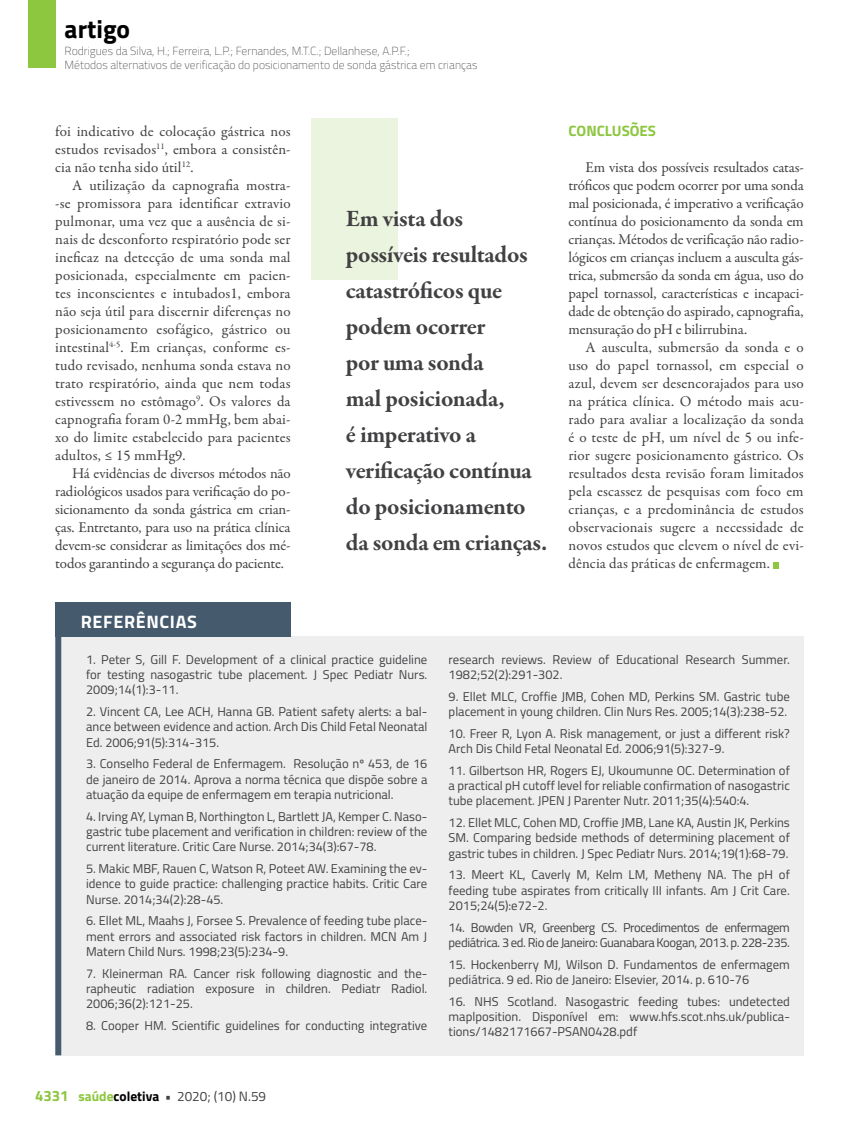
<style>
.page{position:relative;width:859px;height:1132px;background:#fff}
.page>*{position:absolute;margin:0;border:0;box-sizing:border-box;transform-origin:0 0}
.t1{font:700 25.5px "Titillium";color:#000}
.t2{font:700 24px/36px "Garamond Premr Pro";letter-spacing:-.015em;color:#414042}
.t3{font:700 18px "Titillium";letter-spacing:.035em;color:#fff}
.t4{font:15px/18px "Garamond Premr Pro";color:#414042;text-align:justify}
.t5{font:700 15px "Titillium";color:#8dc63f}
.t6{font:13.5px "Titillium";color:#414042}
.t7{font:12.75px/15.3px "Titillium";color:#414042;text-align:justify}
.t8{font:12.75px/15.3px "Titillium";letter-spacing:-.03em;color:#414042}
.t9{font:100 11.7px/14.1px "Titillium";color:#414042}
.s1{font-weight:700;font-size:15px;color:#8dc63f}
.s2{font-weight:700;color:#8dc63f}
.s3{font-weight:700;color:#000}
.s4{font-weight:700}
</style>
<div class="page">
<div style="left:28px;top:0;width:27px;height:68px;background:#8dc63f"></div>
<svg style="left:773px;top:562px;width:6px;height:6px"></svg>
<div style="left:61px;top:636px;width:743px;height:418px;background:#eeeeef"></div>
<div style="left:55px;top:602px;width:236px;height:35px;background:#455a6c"></div>
<div style="left:55px;top:618px;width:6px;height:436px;background:#455a6c"></div>
<div style="left:312px;top:118px;width:86px;height:161px;background:#ebf4de"></div>
<h1 class="t1" style="left:65px;top:10px;width:67px">artigo</h1>
<p class="t9" style="left:65px;top:43px;width:414px">Rodrigues da Silva, H.; Ferreira, L.P.; Fernandes, M.T.C.; Dellanhese, A.P.F.;<br>Métodos alternativos de verificação do posicionamento de sonda gástrica em crianças</p>
<p class="t4" style="left:55px;top:122px;width:237px">foi indicativo de colocação gástrica nos estudos revisados<sup>11</sup>, embora a consistên&shy;cia não tenha sido útil<sup>12</sup>.</p>
<p class="t4" style="left:55px;top:176px;width:237px;text-indent:17px">A utilização da capnografia mostra--se promissora para identificar extravio pulmonar, uma vez que a ausência de si&shy;nais de desconforto respiratório pode ser ineficaz na detecção de uma sonda mal posicionada, especialmente em pacien&shy;tes inconscientes e intubados1, embora não seja útil para discernir diferenças no posicionamento esofágico, gástrico ou intestinal<sup>4-5</sup>. Em crianças, conforme es&shy;tudo revisado, nenhuma sonda estava no trato respiratório, ainda que nem todas estivessem no estômago<sup>9</sup>. Os valores da capnografia foram 0-2 mmHg, bem abai&shy;xo do limite estabelecido para pacientes adultos, ≤ 15 mmHg9.</p>
<p class="t4" style="left:55px;top:464px;width:237px;text-indent:17px">Há evidências de diversos métodos não radiológicos usados para verificação do po&shy;sicionamento da sonda gástrica em crian&shy;ças. Entretanto, para uso na prática clínica devem-se considerar as limitações dos mé&shy;todos garantindo a segurança do paciente.</p>
<h2 class="t2" style="left:346px;top:201px;width:203px">Em vista dos possíveis resultados catastróficos que podem ocorrer<br>por uma sonda<br>mal posicionada,<br>é imperativo a verificação contínua do posicionamento da sonda em crianças.</h2>
<p class="t5" style="left:568px;top:119px;width:89px">CONCLUSÕES</p>
<p class="t4" style="left:568px;top:158px;width:237px;text-indent:17px">Em vista dos possíveis resultados catas&shy;tróficos que podem ocorrer por uma sonda mal posicionada, é imperativo a verificação contínua do posicionamento da sonda em crianças. Métodos de verificação não radio&shy;lógicos em crianças incluem a ausculta gás&shy;trica, submersão da sonda em água, uso do papel tornassol, características e incapaci&shy;dade de obtenção do aspirado, capnografia, mensuração do pH e bilirrubina.</p>
<p class="t4" style="left:568px;top:338px;width:237px;text-indent:17px">A ausculta, submersão da sonda e o uso do papel tornassol, em especial o azul, devem ser desencorajados para uso na prática clínica. O método mais acu&shy;rado para avaliar a localização da sonda é o teste de pH, um nível de 5 ou infe&shy;rior sugere posicionamento gástrico. Os resultados desta revisão foram limitados pela escassez de pesquisas com foco em crianças, e a predominância de estudos observacionais sugere a necessidade de novos estudos que elevem o nível de evi&shy;dência das práticas de enfermagem.</p>
<h3 class="t3" style="left:81px;top:607px;width:117px">REFERÊNCIAS</h3>
<p class="t7" style="left:86px;top:651px;width:343px">1. Peter S, Gill F. Development of a clinical practice guideline for testing nasogastric tube placement. J Spec Pediatr Nurs.<br>2009;14(1):3-11.</p>
<p class="t7" style="left:86px;top:703px;width:343px">2. Vincent CA, Lee ACH, Hanna GB. Patient safety alerts: a bal&shy;ance between evidence and action. Arch Dis Child Fetal Neonatal Ed. 2006;91(5):314-315.</p>
<p class="t7" style="left:86px;top:755px;width:343px">3. Conselho Federal de Enfermagem. Resolução nº 453, de 16 de janeiro de 2014. Aprova a norma técnica que dispõe sobre a atuação da equipe de enfermagem em terapia nutricional.</p>
<p class="t7" style="left:86px;top:807px;width:343px">4. Irving AY, Lyman B, Northington L, Bartlett JA, Kemper C. Naso&shy;gastric tube placement and verification in children: review of the current literature. Critic Care Nurse. 2014;34(3):67-78.</p>
<p class="t7" style="left:86px;top:860px;width:343px">5. Makic MBF, Rauen C, Watson R, Poteet AW. Examining the ev&shy;idence to guide practice: challenging practice habits. Critic Care Nurse. 2014;34(2):28-45.</p>
<p class="t7" style="left:86px;top:912px;width:343px">6. Ellet ML, Maahs J, Forsee S. Prevalence of feeding tube place&shy;ment errors and associated risk factors in children. MCN Am J Matern Child Nurs. 1998;23(5):234-9.</p>
<p class="t7" style="left:86px;top:964px;width:343px">7. Kleinerman RA. Cancer risk following diagnostic and the&shy;rapheutic radiation exposure in children. Pediatr Radiol.<br>2006;36(2):121-25.</p>
<p class="t7" style="left:86px;top:1016px;width:343px">8. Cooper HM. Scientific guidelines for conducting integrative</p>
<p class="t6" style="left:35px;top:1086px;width:233px"><span class="s1">4331</span> <span class="s2">saúde</span><span class="s3">coletiva</span> <span class="s4">•</span> 2020; (10) N.59</p>
<p class="t7" style="left:449px;top:650px;width:343px">research reviews. Review of Educational Research Summer.<br>1982;52(2):291-302.</p>
<p class="t7" style="left:449px;top:687px;width:343px">9. Ellet MLC, Croffie JMB, Cohen MD, Perkins SM. Gastric tube placement in young children. Clin Nurs Res. 2005;14(3):238-52.</p>
<p class="t7" style="left:449px;top:724px;width:343px">10. Freer R, Lyon A. Risk management, or just a different risk?<br>Arch Dis Child Fetal Neonatal Ed. 2006;91(5):327-9.</p>
<p class="t7" style="left:449px;top:761px;width:343px">11. Gilbertson HR, Rogers EJ, Ukoumunne OC. Determination of a practical pH cutoff level for reliable confirmation of nasogastric tube placement. JPEN J Parenter Nutr. 2011;35(4):540:4.</p>
<p class="t7" style="left:449px;top:814px;width:343px">12. Ellet MLC, Cohen MD, Croffie JMB, Lane KA, Austin JK, Perkins SM. Comparing bedside methods of determining placement of gastric tubes in children. J Spec Pediatr Nurs. 2014;19(1):68-79.</p>
<p class="t7" style="left:449px;top:866px;width:343px">13. Meert KL, Caverly M, Kelm LM, Metheny NA. The pH of feeding tube aspirates from critically III infants. Am J Crit Care.<br>2015;24(5):e72-2.</p>
<p class="t8" style="left:449px;top:918px;width:343px">14. Bowden VR, Greenberg CS. Procedimentos de enfermagem pediátrica. 3 ed. Rio de Janeiro: Guanabara Koogan, 2013. p. 228-235.</p>
<p class="t7" style="left:449px;top:955px;width:343px">15. Hockenberry MJ, Wilson D. Fundamentos de enfermagem pediátrica. 9 ed. Rio de Janeiro: Elsevier, 2014. p. 610-76</p>
<p class="t7" style="left:449px;top:992px;width:343px">16. NHS Scotland. Nasogastric feeding tubes: undetected maplposition. Disponível em: www.hfs.scot.nhs.uk/publica&shy;tions/1482171667-PSAN0428.pdf</p>
</div>
